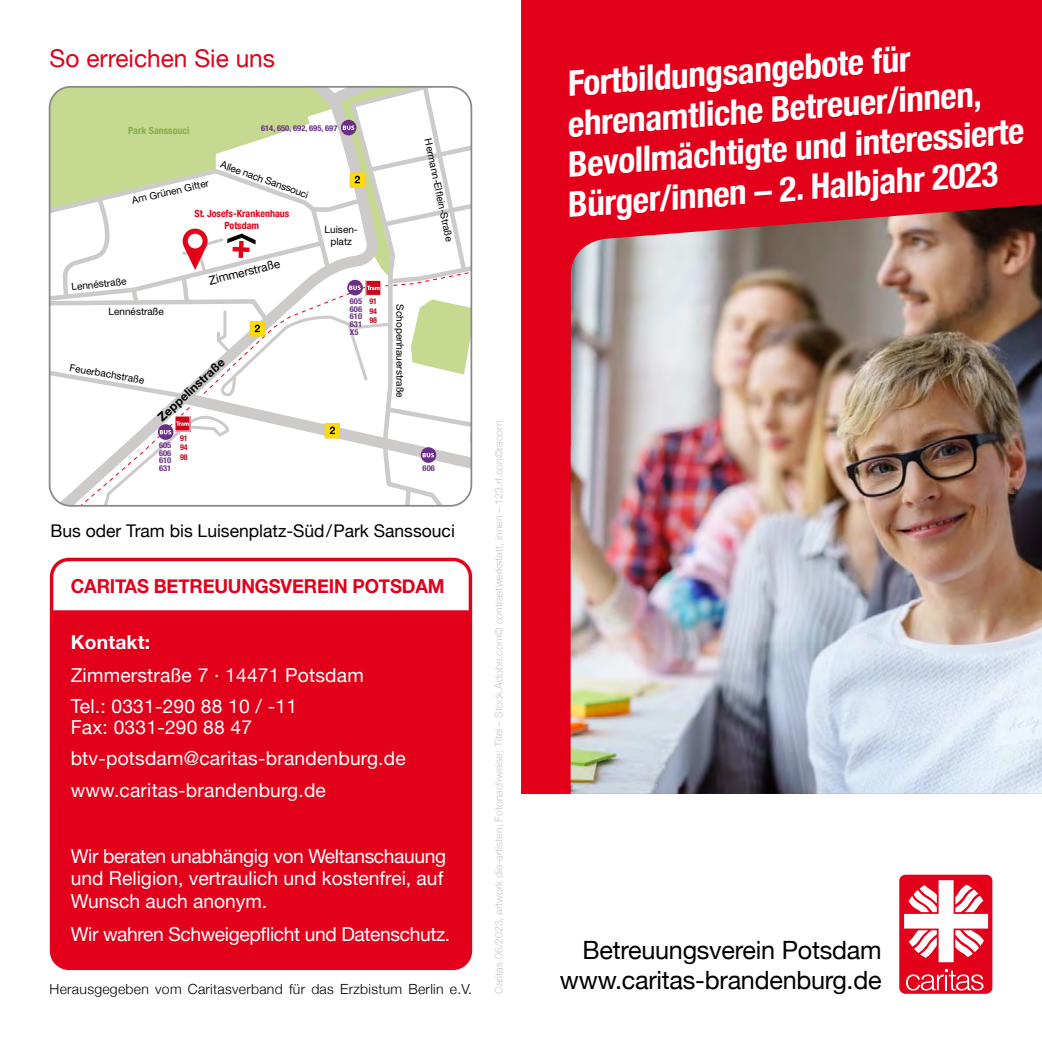
<style>
.page{position:relative;width:1042px;height:1042px;background:#fff}
.page>*{position:absolute;margin:0;border:0;box-sizing:border-box;transform-origin:0 0}
.t1{font:700 condensed 35px/40.2px "Helvetica Neue";color:#fff}
.t2{font:25.2px "Helvetica Neue";letter-spacing:-.01em;color:#000}
.t3{font:24.5px "Helvetica Neue";color:#e2001a}
.t4{font:19.25px/31px "Helvetica Neue";color:#fff}
.t5{font:19.25px "Helvetica Neue";letter-spacing:-.02em;color:#fff}
.t6{font:700 19.25px "Helvetica Neue";letter-spacing:-.01em;color:#e2001a;scale:.96 1}
.t7{font:700 19.25px "Helvetica Neue";letter-spacing:.01em;color:#fff}
.t8{font:17.5px "Helvetica Neue";color:#000}
.t9{font:300 14px "Helvetica Neue";letter-spacing:.02em;color:#000}
.t10{font:700 12.08px "Helvetica Neue";color:#000}
.t11{font:12.08px "Helvetica Neue";color:#000}
.t12{font:300 10.5px "Helvetica Neue";color:#c6c7c8}
.t13{font:9.97px/12.1px "Helvetica Neue";color:#000;text-align:center}
.t14{font:700 condensed 9.97px/12.1px "Helvetica Neue";letter-spacing:-.005em;color:#e2001a;text-align:center}
.t15{font:700 condensed 9.97px "Helvetica Neue";color:#84ad4c}
.t16{font:700 condensed 8.05px/7.7px "Helvetica Neue";color:#692e86;text-align:justify;scale:1.06 1}
.t17{font:700 condensed 8.05px/9.6px "Helvetica Neue";color:#bd0a26;text-align:justify}
</style>
<div class="page">
<div style="left:521px;top:0;width:521px;height:794px;background:#e2001a"></div>
<div style="left:899px;top:874px;width:93px;height:120px;background:#e2001a;border-radius:6px"></div>
<svg style="left:904px;top:880px;width:84px;height:82px"></svg>
<svg style="left:906px;top:969px;width:77px;height:21px"></svg>
<div style="left:50px;top:558px;width:422px;height:412px;border:4px solid #e2001a;border-radius:17px"></div>
<div style="left:52px;top:610px;width:418px;height:358px;background:#e2001a"></div>
<svg style="left:50px;top:89px;width:421px;height:415px"></svg>
<div style="left:49px;top:86px;width:423px;height:421px;border:2px solid #898888;border-radius:21px"></div>
<img style="left:570px;top:204px;width:472px;height:590px">
<p class="t3" style="left:50px;top:40px;width:227px">So erreichen Sie uns</p>
<p class="t15" style="left:128px;top:125px;width:63px">Park Sanssouci</p>
<p class="t16" style="left:261px;top:124px;width:74px">614, 650, 692, 695, 697</p>
<p class="t13" style="left:131px;top:194px;width:80px;rotate:-13deg">Am Grünen Gitter</p>
<p class="t13" style="left:223px;top:159px;width:94px;rotate:19deg">Allee nach Sanssouci</p>
<p class="t13" style="left:71px;top:281px;width:57px;rotate:-6deg">Lennéstraße</p>
<p class="t13" style="left:108px;top:306px;width:57px;rotate:-1deg">Lennéstraße</p>
<p class="t14" style="left:194px;top:207px;width:96px">St. Josefs-Krankenhaus<br>Potsdam</p>
<p class="t11" style="left:207px;top:274px;width:74px;rotate:-14deg">Zimmerstraße</p>
<p class="t13" style="left:71px;top:361px;width:77px;rotate:10deg">Feuerbachstraße</p>
<p class="t10" style="left:155px;top:413px;width:88px;rotate:-43deg">Zeppelinstraße</p>
<p class="t16" style="left:159px;top:441px;width:13px">605<br>606<br>610<br>631</p>
<p class="t17" style="left:180px;top:433px;width:9px">91<br>94<br>98</p>
<p class="t13" style="left:325px;top:223px;width:35px">Luisen&shy;platz</p>
<p class="t17" style="left:369px;top:296px;width:9px">91<br>94<br>98</p>
<p class="t16" style="left:350px;top:297px;width:13px">605<br>606<br>610<br>631<br>X5</p>
<p class="t13" style="left:406px;top:304px;width:95px;rotate:90deg">Schopenhauerstraße</p>
<p class="t13" style="left:434px;top:137px;width:106px;rotate:78deg">Hermann-Elflein-Straße</p>
<p class="t16" style="left:422px;top:464px;width:13px">606</p>
<p class="t8" style="left:50px;top:518px;width:406px">Bus oder Tram bis Luisenplatz-Süd/Park Sanssouci</p>
<p class="t6" style="left:71px;top:571px;width:391px">CARITAS BETREUUNGSVEREIN POTSDAM</p>
<p class="t7" style="left:71px;top:627px;width:81px">Kontakt:</p>
<p class="t4" style="left:71px;top:660px;width:295px">Zimmerstraße 7 · 14471 Potsdam<br>Tel.: 0331-290 88 10 / -11</p>
<p class="t4" style="left:71px;top:712px;width:337px">Fax: 0331-290 88 47 btv-potsdam@caritas-brandenburg.de</p>
<p class="t4" style="left:71px;top:776px;width:257px">www.caritas-brandenburg.de</p>
<p class="t4" style="left:71px;top:845px;width:377px;line-height:22.8px">Wir beraten unabhängig von Weltanschauung und Religion, vertraulich und kostenfrei, auf<br>Wunsch auch anonym.</p>
<p class="t5" style="left:71px;top:920px;width:381px">Wir wahren Schweigepflicht und Datenschutz.</p>
<p class="t9" style="left:50px;top:977px;width:424px">Herausgegeben vom Caritasverband für das Erzbistum Berlin e.V.</p>
<p class="t12" style="left:490px;top:994px;width:574px;rotate:-90deg">Caritas 06/2023, artwork die-artisten, Fotonachweise: Titel – Stock.Adobe.com© contrastwerkstatt, innen – 123.rf.con©racorn</p>
<h1 class="t1" style="left:557px;top:61px;width:462px;rotate:-4deg">Fortbildungsangebote für ehrenamtliche Betreuer/innen,<br>Bevollmächtigte und interessierte<br>Bürger/innen – 2. Halbjahr 2023</h1>
<h2 class="t2" style="left:582px;top:931px;width:301px">Betreuungsverein Potsdam</h2>
<h2 class="t2" style="left:560px;top:961px;width:323px">www.caritas-brandenburg.de</h2>
</div>
